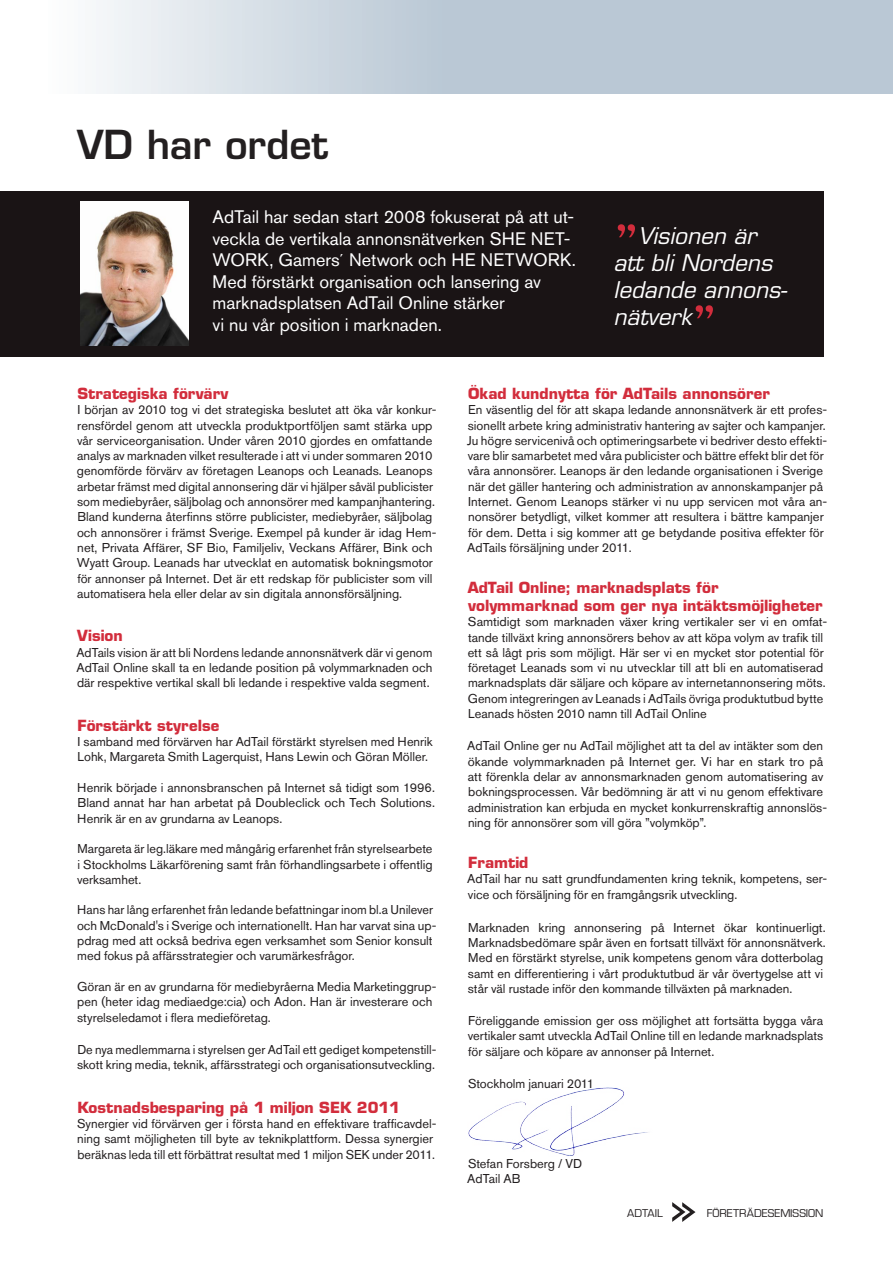
<style>
.page{position:relative;width:893px;height:1263px;background:#fff}
.page>*{position:absolute;margin:0;border:0;box-sizing:border-box;transform-origin:0 0}
.t1{font:60px "Rotis Serif Std";color:#d22d3c}
.t2{font:600 39px "Eurostile LT Std";color:#231f20}
.t3{font:italic 22.5px/27px "Eurostile LT Std";color:#fff}
.t4{font:18px/21.6px "Akzidenz Grotesk BQ";color:#fff}
.t5{font:700 15px/18px "Eurostile LT Std";color:#d22d3c}
.t6{font:12.75px/15.3px "Akzidenz Grotesk BQ";color:#231f20}
.t7{font:10.5px "Eurostile LT Std";color:#231f20}
</style>
<div class="page">
<svg style="left:96px;top:0;width:797px;height:94px;background:#c6d1dc"></svg>
<div style="left:0;top:191px;width:824px;height:166px;background:#1a1415"></div>
<img style="left:80px;top:202px;width:108px;height:144px">
<svg style="left:672px;top:1202px;width:23px;height:20px"></svg>
<img style="left:468px;top:1088px;width:180px;height:68px">
<h2 class="t2" style="left:77px;top:120px;width:253px">VD har ordet</h2>
<p class="t4" style="left:213px;top:206px;width:365px">AdTail har sedan start 2008 fokuserat på att ut&shy;veckla de vertikala annonsnätverken SHE NET-WORK, Gamers´ Network och HE NETWORK.<br>Med förstärkt organisation och lansering av marknadsplatsen AdTail Online stärker<br>vi nu vår position i marknaden.</p>
<h1 class="t1" style="left:613px;top:211px;width:26px">"</h1>
<h3 class="t3" style="left:613px;top:223px;width:175px;text-indent:24px">Visionen är att bli Nordens ledande annons&shy;nätverk</h3>
<h1 class="t1" style="left:691px;top:292px;width:26px">"</h1>
<p class="t5" style="left:77px;top:384px;width:153px">Strategiska förvärv</p>
<p class="t6" style="left:77px;top:402px;width:361px">I början av 2010 tog vi det strategiska beslutet att öka vår konkur&shy;rensfördel genom att utveckla produktportföljen samt stärka upp vår serviceorganisation. Under våren 2010 gjordes en omfattande analys av marknaden vilket resulterade i att vi under sommaren 2010 genomförde förvärv av företagen Leanops och Leanads. Leanops arbetar främst med digital annonsering där vi hjälper såväl publicister som mediebyråer, säljbolag och annonsörer med kampanjhantering.<br>Bland kunderna återfinns större publicister, mediebyråer, säljbolag och annonsörer i främst Sverige. Exempel på kunder är idag Hem&shy;net, Privata Affärer, SF Bio, Familjeliv, Veckans Affärer, Bink och Wyatt Group. Leanads har utvecklat en automatisk bokningsmotor för annonser på Internet. Det är ett redskap för publicister som vill automatisera hela eller delar av sin digitala annonsförsäljning.</p>
<p class="t5" style="left:77px;top:627px;width:47px">Vision</p>
<p class="t6" style="left:77px;top:644px;width:357px;text-align:justify">AdTails vision är att bli Nordens ledande annonsnätverk där vi genom AdTail Online skall ta en ledande position på volymmarknaden och där respektive vertikal skall bli ledande i respektive valda segment.</p>
<p class="t5" style="left:78px;top:716px;width:143px">Förstärkt styrelse</p>
<p class="t6" style="left:77px;top:734px;width:357px">I samband med förvärven har AdTail förstärkt styrelsen med Henrik<br>Lohk, Margareta Smith Lagerquist, Hans Lewin och Göran Möller.</p>
<p class="t6" style="left:77px;top:780px;width:359px;text-align:justify">Henrik började i annonsbranschen på Internet så tidigt som 1996.<br>Bland annat har han arbetat på Doubleclick och Tech Solutions.<br>Henrik är en av grundarna av Leanops.</p>
<p class="t6" style="left:77px;top:841px;width:357px;text-align:justify">Margareta är leg.läkare med mångårig erfarenhet från styrelsearbete i Stockholms Läkarförening samt från förhandlingsarbete i offentlig verksamhet.</p>
<p class="t6" style="left:77px;top:902px;width:361px">Hans har lång erfarenhet från ledande befattningar inom bl.a Unilever och McDonald's i Sverige och internationellt. Han har varvat sina up&shy;pdrag med att också bedriva egen verksamhet som Senior konsult med fokus på affärsstrategier och varumärkesfrågor.</p>
<p class="t6" style="left:77px;top:979px;width:361px">Göran är en av grundarna för mediebyråerna Media Marketinggrup&shy;pen (heter idag mediaedge:cia) och Adon. Han är investerare och styrelseledamot i flera medieföretag.</p>
<p class="t6" style="left:77px;top:1042px;width:361px">De nya medlemmarna i styrelsen ger AdTail ett gediget kompetenstill&shy;skott kring media, teknik, affärsstrategi och organisationsutveckling.</p>
<p class="t5" style="left:77px;top:1098px;width:324px">Kostnadsbesparing på 1 miljon SEK 2011</p>
<p class="t6" style="left:77px;top:1116px;width:361px">Synergier vid förvärven ger i första hand en effektivare trafficavdel&shy;ning samt möjligheten till byte av teknikplattform. Dessa synergier beräknas leda till ett förbättrat resultat med 1 miljon SEK under 2011.</p>
<p class="t5" style="left:468px;top:384px;width:303px">Ökad kundnytta för AdTails annonsörer</p>
<p class="t6" style="left:467px;top:402px;width:362px">En väsentlig del för att skapa ledande annonsnätverk är ett profes&shy;sionellt arbete kring administrativ hantering av sajter och kampanjer.<br>Ju högre servicenivå och optimeringsarbete vi bedriver desto effekti&shy;vare blir samarbetet med våra publicister och bättre effekt blir det för våra annonsörer. Leanops är den ledande organisationen i Sverige när det gäller hantering och administration av annonskampanjer på Internet. Genom Leanops stärker vi nu upp servicen mot våra an&shy;nonsörer betydligt, vilket kommer att resultera i bättre kampanjer för dem. Detta i sig kommer att ge betydande positiva effekter för AdTails försäljning under 2011.</p>
<p class="t5" style="left:468px;top:578px;width:356px">AdTail Online; marknadsplats för volymmarknad som ger nya intäktsmöjligheter</p>
<p class="t6" style="left:468px;top:614px;width:361px">Samtidigt som marknaden växer kring vertikaler ser vi en omfat&shy;tande tillväxt kring annonsörers behov av att köpa volym av trafik till ett så lågt pris som möjligt. Här ser vi en mycket stor potential för företaget Leanads som vi nu utvecklar till att bli en automatiserad marknadsplats där säljare och köpare av internetannonsering möts.<br>Genom integreringen av Leanads i AdTails övriga produktutbud bytte Leanads hösten 2010 namn till AdTail Online</p>
<p class="t6" style="left:467px;top:738px;width:361px">AdTail Online ger nu AdTail möjlighet att ta del av intäkter som den ökande volymmarknaden på Internet ger. Vi har en stark tro på att förenkla delar av annonsmarknaden genom automatisering av bokningsprocessen. Vår bedömning är att vi nu genom effektivare administration kan erbjuda en mycket konkurrenskraftig annonslös&shy;ning för annonsörer som vill göra ”volymköp”.</p>
<p class="t5" style="left:468px;top:853px;width:62px">Framtid</p>
<p class="t6" style="left:467px;top:870px;width:361px;line-height:16.2px">AdTail har nu satt grundfundamenten kring teknik, kompetens, ser&shy;vice och försäljning för en framgångsrik utveckling.</p>
<p class="t6" style="left:468px;top:919px;width:359px">Marknaden kring annonsering på Internet ökar kontinuerligt.<br>Marknadsbedömare spår även en fortsatt tillväxt för annonsnätverk.<br>Med en förstärkt styrelse, unik kompetens genom våra dotterbolag samt en differentiering i vårt produktutbud är vår övertygelse att vi står väl rustade inför den kommande tillväxten på marknaden.</p>
<p class="t6" style="left:468px;top:1013px;width:357px;text-align:justify">Föreliggande emission ger oss möjlighet att fortsätta bygga våra vertikaler samt utveckla AdTail Online till en ledande marknadsplats för säljare och köpare av annonser på Internet.</p>
<p class="t6" style="left:468px;top:1076px;width:128px">Stockholm januari 2011</p>
<p class="t6" style="left:467px;top:1156px;width:116px">Stefan Forsberg / VD<br>AdTail AB</p>
<p class="t7" style="left:627px;top:1207px;width:37px">ADTAIL</p>
<p class="t7" style="left:707px;top:1207px;width:118px">FÖRETRÄDESEMISSION</p>
</div>
